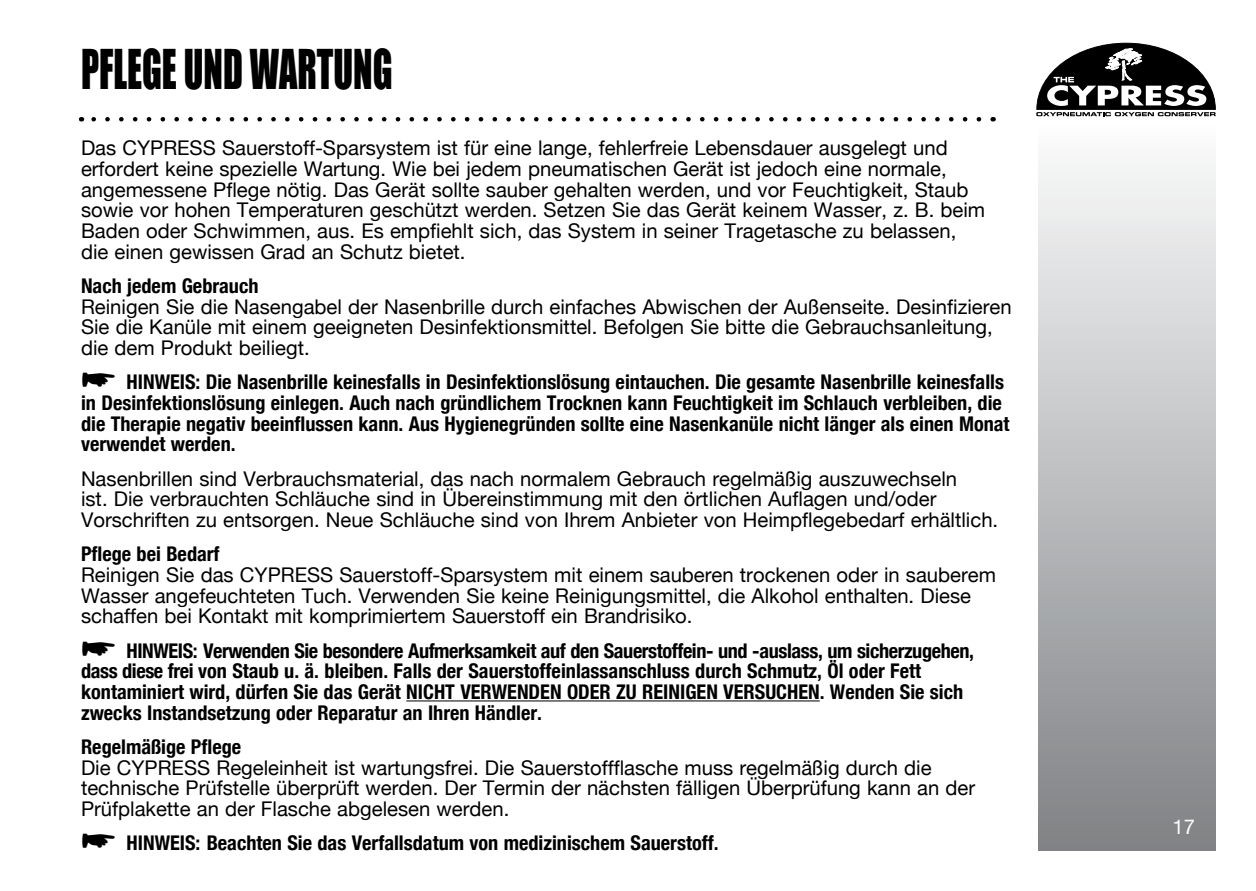
<style>
.page{position:relative;width:1256px;height:891px;background:#fff}
.page>*{position:absolute;margin:0;border:0;box-sizing:border-box;transform-origin:0 0}
.t1{font:50.4px "Impact";color:#000;scale:.71 1}
.t2{font:20.25px/20.7px "Helvetica Neue";color:#000}
.t3{font:700 condensed 20.25px/20.7px "Helvetica Neue";color:#000}
.t4{font:20.25px "Helvetica Neue";color:#fff}
.s1{font-family:"Monotype Sorts";font-weight:400;font-stretch:normal;font-size:36px}
</style>
<div class="page">
<div style="left:1038px;top:126px;width:177px;height:724px;background:linear-gradient(to bottom,#fafbfc,#7e8184)"></div>
<svg style="left:91px;top:117px;width:888px;height:5px"></svg>
<svg style="left:1036px;top:42px;width:180px;height:74px"></svg>
<hr style="left:406px;top:700px;width:413px;height:1px;background:#000">
<h1 class="t1" style="left:81px;top:38px;width:440px">PFLEGE UND WARTUNG</h1>
<p class="t2" style="left:81px;top:138px;width:905px">Das CYPRESS Sauerstoff-Sparsystem ist für eine lange, fehlerfreie Lebensdauer ausgelegt und erfordert keine spezielle Wartung. Wie bei jedem pneumatischen Gerät ist jedoch eine normale, angemessene Pflege nötig. Das Gerät sollte sauber gehalten werden, und vor Feuchtigkeit, Staub sowie vor hohen Temperaturen geschützt werden. Setzen Sie das Gerät keinem Wasser, z. B. beim Baden oder Schwimmen, aus. Es empfiehlt sich, das System in seiner Tragetasche zu belassen, die einen gewissen Grad an Schutz bietet.</p>
<p class="t3" style="left:81px;top:275px;width:179px">Nach jedem Gebrauch</p>
<p class="t2" style="left:81px;top:296px;width:932px">Reinigen Sie die Nasengabel der Nasenbrille durch einfaches Abwischen der Außenseite. Desinfizieren<br>Sie die Kanüle mit einem geeigneten Desinfektionsmittel. Befolgen Sie bitte die Gebrauchsanleitung, die dem Produkt beiliegt.</p>
<p class="t3" style="left:81px;top:371px;width:930px"><span class="s1">*</span> HINWEIS: Die Nasenbrille keinesfalls in Desinfektionslösung eintauchen. Die gesamte Nasenbrille keinesfalls in Desinfektionslösung einlegen. Auch nach gründlichem Trocknen kann Feuchtigkeit im Schlauch verbleiben, die die Therapie negativ beeinflussen kann. Aus Hygienegründen sollte eine Nasenkanüle nicht länger als einen Monat verwendet werden.</p>
<p class="t2" style="left:81px;top:468px;width:918px">Nasenbrillen sind Verbrauchsmaterial, das nach normalem Gebrauch regelmäßig auszuwechseln<br>ist. Die verbrauchten Schläuche sind in Übereinstimmung mit den örtlichen Auflagen und/oder<br>Vorschriften zu entsorgen. Neue Schläuche sind von Ihrem Anbieter von Heimpflegebedarf erhältlich.</p>
<p class="t3" style="left:81px;top:543px;width:140px">Pflege bei Bedarf</p>
<p class="t2" style="left:81px;top:564px;width:916px">Reinigen Sie das CYPRESS Sauerstoff-Sparsystem mit einem sauberen trockenen oder in sauberem<br>Wasser angefeuchteten Tuch. Verwenden Sie keine Reinigungsmittel, die Alkohol enthalten. Diese schaffen bei Kontakt mit komprimiertem Sauerstoff ein Brandrisiko.</p>
<p class="t3" style="left:81px;top:640px;width:894px"><span class="s1">*</span> HINWEIS: Verwenden Sie besondere Aufmerksamkeit auf den Sauerstoffein- und -auslass, um sicherzugehen, dass diese frei von Staub u. ä. bleiben. Falls der Sauerstoffeinlassanschluss durch Schmutz, Öl oder Fett kontaminiert wird, dürfen Sie das Gerät NICHT VERWENDEN ODER ZU REINIGEN VERSUCHEN. Wenden Sie sich zwecks Instandsetzung oder Reparatur an Ihren Händler.</p>
<p class="t3" style="left:81px;top:736px;width:162px">Regelmäßige Pflege</p>
<p class="t2" style="left:81px;top:757px;width:895px">Die CYPRESS Regeleinheit ist wartungsfrei. Die Sauerstoffflasche muss regelmäßig durch die technische Prüfstelle überprüft werden. Der Termin der nächsten fälligen Überprüfung kann an der<br>Prüfplakette an der Flasche abgelesen werden.</p>
<p class="t3" style="left:81px;top:832px;width:639px"><span class="s1">*</span> HINWEIS: Beachten Sie das Verfallsdatum von medizinischem Sauerstoff.</p>
<p class="t4" style="left:1172px;top:814px;width:24px">17</p>
</div>
